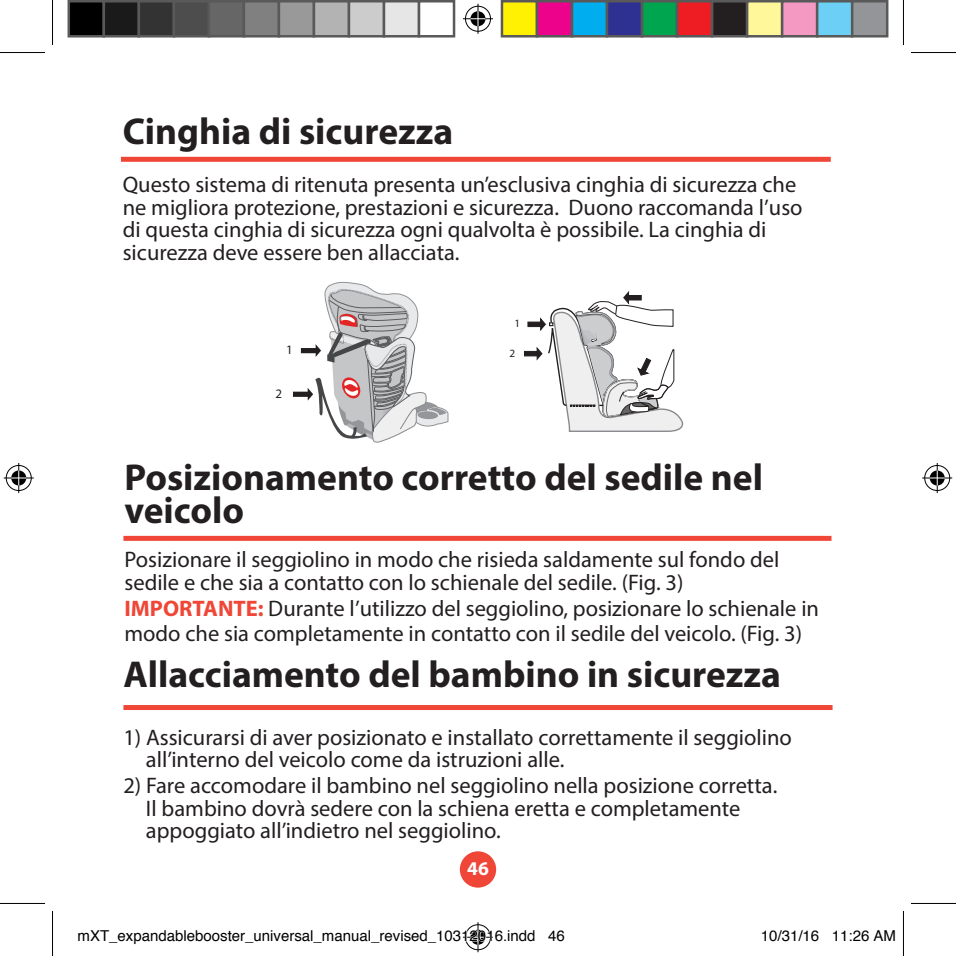
<style>
.page{position:relative;width:956px;height:956px;background:#fff}
.page>*{position:absolute;margin:0;border:0;box-sizing:border-box;transform-origin:0 0}
.t1{font:700 37.5px/32.5px "Myriad Pro";color:#231f20}
.t2{font:22.5px/22.5px "Myriad Pro";color:#231f20}
.t3{font:700 19.5px "Myriad Pro";color:#fff}
.t4{font:15px "Helvetica";color:#000}
.t5{font:700 expanded 13px "Microgramma DOT";color:#231f20}
.t6{font:700 expanded 11.25px "Microgramma DOT";color:#231f20}
.s1{font-weight:700;color:#ef4637}
</style>
<div class="page">
<div style="left:460px;top:851px;width:36px;height:36px;background:#ef4637;border-radius:50%"></div>
<div style="left:121px;top:157px;width:709px;height:5px;background:#ef4637"></div>
<svg style="left:293px;top:282px;width:155px;height:160px"></svg>
<svg style="left:524px;top:291px;width:160px;height:141px"></svg>
<div style="left:123px;top:536px;width:708px;height:5px;background:#ef4637"></div>
<div style="left:123px;top:705px;width:709px;height:5px;background:#ef4637"></div>
<hr style="left:0;top:52px;width:45px;height:1px;background:#000">
<hr style="left:910px;top:52px;width:45px;height:1px;background:#000">
<hr style="left:0;top:902px;width:45px;height:1px;background:#000">
<hr style="left:910px;top:902px;width:45px;height:1px;background:#000">
<hr style="left:52px;top:0;width:1px;height:45px;background:#000">
<hr style="left:52px;top:910px;width:1px;height:45px;background:#000">
<hr style="left:902px;top:0;width:1px;height:45px;background:#000">
<hr style="left:902px;top:910px;width:1px;height:45px;background:#000">
<div style="left:464px;top:5px;width:28px;height:28px;border:3px solid #fff;border-radius:50%"></div>
<hr style="left:463px;top:17px;width:30px;height:3px;background:#fff">
<hr style="left:476px;top:4px;width:3px;height:30px;background:#fff">
<div style="left:469px;top:10px;width:18px;height:18px;border:3px solid #fff;border-radius:50%"></div>
<div style="left:465px;top:6px;width:26px;height:26px;border:1px solid #000;border-radius:50%"></div>
<hr style="left:463px;top:18px;width:30px;height:1px;background:#000">
<hr style="left:477px;top:4px;width:1px;height:30px;background:#000">
<svg style="left:470px;top:11px;width:15px;height:15px"></svg>
<div style="left:464px;top:923px;width:28px;height:28px;border:3px solid #fff;border-radius:50%"></div>
<hr style="left:476px;top:922px;width:3px;height:30px;background:#fff">
<div style="left:469px;top:928px;width:18px;height:18px;border:3px solid #fff;border-radius:50%"></div>
<div style="left:465px;top:924px;width:26px;height:25px;border:1px solid #000;border-radius:50%"></div>
<hr style="left:477px;top:922px;width:1px;height:30px;background:#000">
<div style="left:5px;top:464px;width:28px;height:28px;border:3px solid #fff;border-radius:50%"></div>
<hr style="left:4px;top:476px;width:30px;height:3px;background:#fff">
<hr style="left:17px;top:463px;width:3px;height:30px;background:#fff">
<div style="left:10px;top:469px;width:18px;height:18px;border:3px solid #fff;border-radius:50%"></div>
<div style="left:6px;top:465px;width:26px;height:26px;border:1px solid #000;border-radius:50%"></div>
<hr style="left:4px;top:477px;width:30px;height:1px;background:#000">
<hr style="left:18px;top:463px;width:1px;height:30px;background:#000">
<svg style="left:11px;top:470px;width:15px;height:15px"></svg>
<div style="left:923px;top:464px;width:28px;height:28px;border:3px solid #fff;border-radius:50%"></div>
<hr style="left:922px;top:476px;width:30px;height:3px;background:#fff">
<hr style="left:935px;top:463px;width:3px;height:30px;background:#fff">
<div style="left:928px;top:469px;width:18px;height:18px;border:3px solid #fff;border-radius:50%"></div>
<div style="left:924px;top:465px;width:25px;height:26px;border:1px solid #000;border-radius:50%"></div>
<hr style="left:922px;top:477px;width:30px;height:1px;background:#000">
<hr style="left:936px;top:463px;width:1px;height:30px;background:#000">
<svg style="left:929px;top:470px;width:15px;height:15px"></svg>
<div style="left:69px;top:1px;width:35px;height:35px;background:#000"></div>
<div style="left:68px;top:0;width:37px;height:37px;border:2px solid #595959"></div>
<div style="left:104px;top:1px;width:35px;height:35px;background:#1a1a1a"></div>
<div style="left:102px;top:0;width:38px;height:37px;border:2px solid #595959"></div>
<div style="left:139px;top:1px;width:35px;height:35px;background:#333"></div>
<div style="left:138px;top:0;width:37px;height:37px;border:2px solid #595959"></div>
<div style="left:174px;top:1px;width:35px;height:35px;background:#4d4d4d"></div>
<div style="left:172px;top:0;width:38px;height:37px;border:2px solid #595959"></div>
<div style="left:209px;top:1px;width:35px;height:35px;background:#666"></div>
<div style="left:208px;top:0;width:37px;height:37px;border:2px solid #595959"></div>
<div style="left:244px;top:1px;width:35px;height:35px;background:#808080"></div>
<div style="left:242px;top:0;width:38px;height:37px;border:2px solid #595959"></div>
<div style="left:279px;top:1px;width:35px;height:35px;background:#999"></div>
<div style="left:278px;top:0;width:37px;height:37px;border:2px solid #595959"></div>
<div style="left:314px;top:1px;width:35px;height:35px;background:#b3b3b3"></div>
<div style="left:312px;top:0;width:38px;height:37px;border:2px solid #595959"></div>
<div style="left:349px;top:1px;width:35px;height:35px;background:#ccc"></div>
<div style="left:348px;top:0;width:37px;height:37px;border:2px solid #595959"></div>
<div style="left:384px;top:1px;width:35px;height:35px;background:#e6e6e6"></div>
<div style="left:382px;top:0;width:38px;height:37px;border:2px solid #595959"></div>
<div style="left:418px;top:0;width:37px;height:37px;border:2px solid #595959"></div>
<div style="left:502px;top:1px;width:35px;height:35px;background:#fff101"></div>
<div style="left:500px;top:0;width:38px;height:37px;border:2px solid #595959"></div>
<div style="left:537px;top:1px;width:35px;height:35px;background:#ed028c"></div>
<div style="left:535px;top:0;width:38px;height:37px;border:2px solid #595959"></div>
<div style="left:572px;top:1px;width:35px;height:35px;background:#00aeef"></div>
<div style="left:570px;top:0;width:38px;height:37px;border:2px solid #595959"></div>
<div style="left:607px;top:1px;width:35px;height:35px;background:#2e3092"></div>
<div style="left:605px;top:0;width:38px;height:37px;border:2px solid #595959"></div>
<div style="left:642px;top:1px;width:35px;height:35px;background:#00a54f"></div>
<div style="left:640px;top:0;width:38px;height:37px;border:2px solid #595959"></div>
<div style="left:677px;top:1px;width:35px;height:35px;background:#ee1d23"></div>
<div style="left:675px;top:0;width:38px;height:37px;border:2px solid #595959"></div>
<div style="left:712px;top:1px;width:35px;height:35px;background:#231f20"></div>
<div style="left:710px;top:0;width:38px;height:37px;border:2px solid #595959"></div>
<div style="left:747px;top:1px;width:35px;height:35px;background:#fff79a"></div>
<div style="left:745px;top:0;width:38px;height:37px;border:2px solid #595959"></div>
<div style="left:782px;top:1px;width:35px;height:35px;background:#f499c2"></div>
<div style="left:780px;top:0;width:38px;height:37px;border:2px solid #595959"></div>
<div style="left:817px;top:1px;width:35px;height:35px;background:#6bcff6"></div>
<div style="left:815px;top:0;width:38px;height:37px;border:2px solid #595959"></div>
<div style="left:852px;top:1px;width:35px;height:35px;background:#939598"></div>
<div style="left:850px;top:0;width:38px;height:37px;border:2px solid #595959"></div>
<svg style="left:463px;top:929px;width:30px;height:16px"></svg>
<h1 class="t1" style="left:123px;top:114px;width:332px">Cinghia di sicurezza</h1>
<p class="t2" style="left:123px;top:173px;width:681px">Questo sistema di ritenuta presenta un’esclusiva cinghia di sicurezza che ne migliora protezione, prestazioni e sicurezza. Duono raccomanda l’uso di questa cinghia di sicurezza ogni qualvolta è possibile. La cinghia di sicurezza deve essere ben allacciata.</p>
<p class="t6" style="left:445px;top:201px;width:7px">2</p>
<p class="t5" style="left:286px;top:341px;width:8px">1</p>
<p class="t5" style="left:275px;top:386px;width:8px">2</p>
<p class="t6" style="left:514px;top:316px;width:7px">1</p>
<p class="t6" style="left:509px;top:346px;width:7px">2</p>
<h1 class="t1" style="left:124px;top:460px;width:640px">Posizionamento corretto del sedile nel veicolo</h1>
<p class="t2" style="left:124px;top:548px;width:656px">Posizionare il seggiolino in modo che risieda saldamente sul fondo del sedile e che sia a contatto con lo schienale del sedile. (Fig. 3)</p>
<p class="t2" style="left:124px;top:595px;width:696px;line-height:25px"><span class="s1">IMPORTANTE:</span> Durante l’utilizzo del seggiolino, posizionare lo schienale in modo che sia completamente in contatto con il sedile del veicolo. (Fig. 3)</p>
<h1 class="t1" style="left:123px;top:656px;width:659px">Allacciamento del bambino in sicurezza</h1>
<p class="t2" style="left:146px;top:725px;width:647px;text-indent:-22px">1) Assicurarsi di aver posizionato e installato correttamente il seggiolino all’interno del veicolo come da istruzioni alle.</p>
<p class="t2" style="left:146px;top:774px;width:633px;text-indent:-22px">2) Fare accomodare il bambino nel seggiolino nella posizione corretta.<br>Il bambino dovrà sedere con la schiena eretta e completamente appoggiato all’indietro nel seggiolino.</p>
<p class="t3" style="left:467px;top:855px;width:23px">46</p>
<p class="t4" style="left:78px;top:924px;width:488px">mXT_expandablebooster_universal_manual_revised_10312016.indd 46</p>
<p class="t4" style="left:760px;top:924px;width:137px">10/31/16 11:26 AM</p>
</div>
